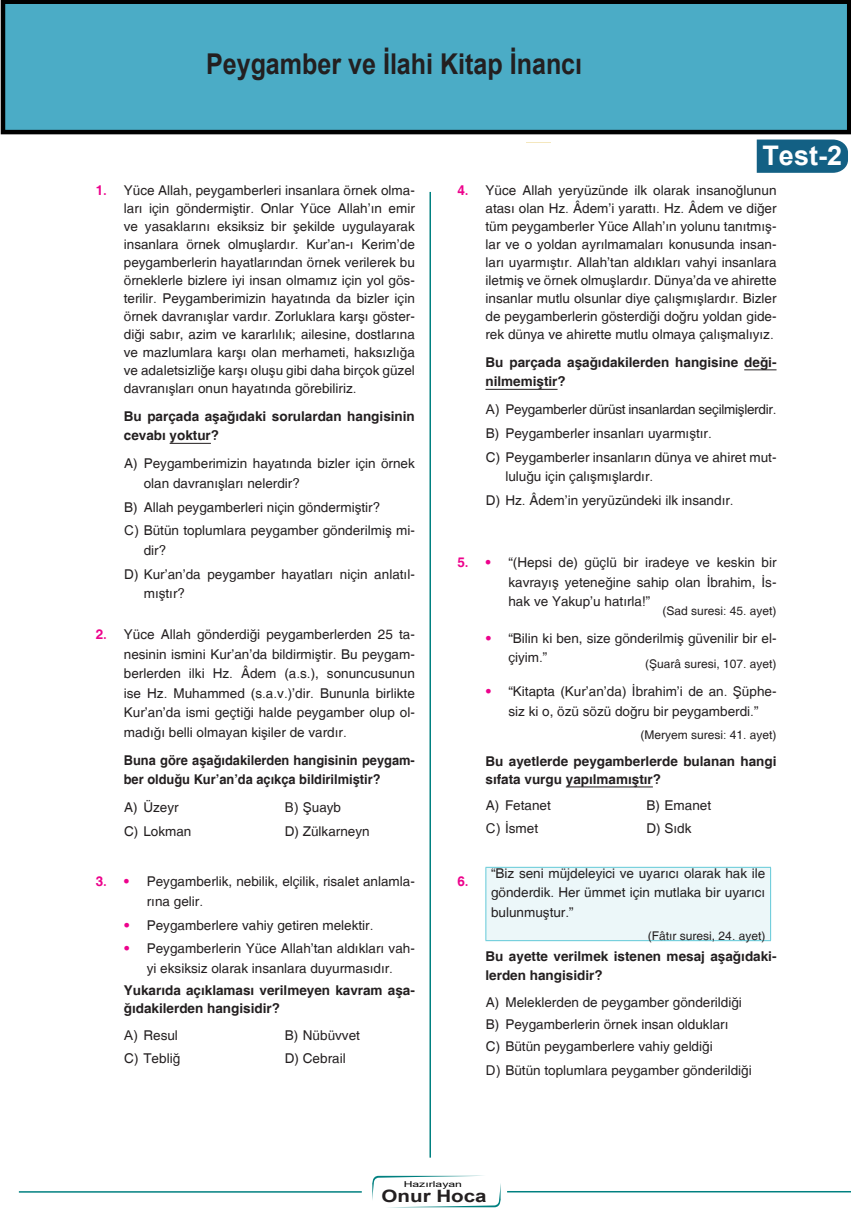
<style>
.page{position:relative;width:851px;height:1212px;background:#fff}
.page>*{position:absolute;margin:0;border:0;box-sizing:border-box;transform-origin:0 0}
.t1{font:700 28.65px "Arial";color:#231f20;scale:.87 1}
.t2{font:700 27px "Arial";color:#fff}
.t3{font:700 17.1px "Arial";color:#231f20;scale:1.21 1}
.t4{font:13.5px/18px "Helveticaisler";color:#231f20}
.t5{font:700 13.5px/19.5px "Helveticaisler";color:#231f20}
.t6{font:700 13.5px/19.5px "Helveticaisler";color:#231f20;scale:.95 1}
.t7{font:700 13.5px "Helveticaisler";color:#ed028c}
.t8{font:12px "Helveticaisler";color:#231f20}
.t9{font:8.1px "Arial";color:#000;scale:1.49 1}
.s1{font-weight:700;color:#ed028c}
.s2{font-family:"Arial"}
.s3{color:#ed028c}
</style>
<div class="page">
<hr style="left:170px;top:443px;width:41px;height:1px;background:#231f20">
<hr style="left:744px;top:369px;width:32px;height:1px;background:#231f20">
<hr style="left:485px;top:389px;width:72px;height:1px;background:#231f20">
<hr style="left:565px;top:787px;width:87px;height:1px;background:#231f20">
<div style="left:486px;top:867px;width:284px;height:74px;background:#ecf7f9"></div>
<hr style="left:485px;top:867px;width:285px;height:1px;background:#63c9d8">
<hr style="left:485px;top:868px;width:1px;height:72px;background:#63c9d8">
<hr style="left:770px;top:868px;width:1px;height:72px;background:#63c9d8">
<hr style="left:485px;top:940px;width:285px;height:1px;background:#63c9d8">
<svg style="left:527px;top:142px;width:24px;height:1px"></svg>
<div style="left:1px;top:0;width:849px;height:134px;background:#4bacc6;border:4px solid #000"></div>
<div style="left:756px;top:140px;width:91px;height:33px;background:#136084"></div>
<svg style="left:372px;top:1176px;width:129px;height:31px"></svg>
<hr style="left:19px;top:1191px;width:343px;height:1px;background:#008080">
<hr style="left:507px;top:1191px;width:343px;height:1px;background:#008080">
<hr style="left:429px;top:192px;width:2px;height:965px;background:#008080">
<h1 class="t1" style="left:206px;top:44px;width:434px">Peygamber ve İlahi Kitap İnancı</h1>
<h2 class="t2" style="left:762px;top:137px;width:81px">Test-2</h2>
<p class="t4" style="left:124px;top:182px;width:292px;text-align:justify;text-indent:-28px"><span class="s1">1.</span> Yüce Allah, peygamberleri insanlara örnek olma&shy;ları için göndermiştir. Onlar Yüce Allah’ın emir ve yasaklarını eksiksiz bir şekilde uygulayarak insanlara örnek olmuşlardır. Kur’an-ı Kerim’de peygamberlerin hayatlarından örnek verilerek bu örneklerle bizlere iyi insan olmamız için yol gös&shy;terilir. Peygamberimizin hayatında da bizler için örnek davranışlar vardır. Zorluklara karşı göster&shy;diği sabır, azim ve kararlılık; ailesine, dostlarına ve mazlumlara karşı olan merhameti, haksızlığa ve adaletsizliğe karşı oluşu gibi daha birçok güzel davranışları onun hayatında görebiliriz.</p>
<p class="t5" style="left:124px;top:407px;width:292px">Bu parçada aşağıdaki sorulardan hangisinin cevabı yoktur?</p>
<p class="t4" style="left:144px;top:454px;width:272px;line-height:19.5px;text-indent:-20px">A) Peygamberimizin hayatında bizler için örnek olan davranışları nelerdir?</p>
<p class="t4" style="left:124px;top:495px;width:292px;line-height:23.7px">B) Allah peygamberleri niçin göndermiştir?<br><span class="s2">C)</span> Bütün toplumlara peygamber gönderilmiş mi-</p>
<p class="t4" style="left:124px;top:539px;width:292px;line-height:23.7px;text-indent:19px">dir?<br>D) Kur’an’da peygamber hayatları niçin anlatıl-</p>
<p class="t4" style="left:144px;top:585px;width:43px">mıştır?</p>
<p class="t4" style="left:124px;top:625px;width:292px;line-height:19.5px;text-align:justify;text-indent:-28px"><span class="s1">2.</span> Yüce Allah gönderdiği peygamberlerden 25 ta&shy;nesinin ismini Kur’an’da bildirmiştir. Bu peygam&shy;berlerden ilki Hz. Âdem (a.s.), sonuncusunun ise Hz. Muhammed (s.a.v.)’dir. Bununla birlikte Kur’an’da ismi geçtiği halde peygamber olup ol&shy;madığı belli olmayan kişiler de vardır.</p>
<p class="t6" style="left:124px;top:751px;width:308px">Buna göre aşağıdakilerden hangisinin peygam&shy;ber olduğu Kur’an’da açıkça bildirilmiştir?</p>
<p class="t4" style="left:124px;top:799px;width:56px">A) Üzeyr</p>
<p class="t4" style="left:285px;top:799px;width:58px"><span class="s2">B)</span> Şuayb</p>
<p class="t4" style="left:124px;top:823px;width:69px">C) Lokman</p>
<p class="t4" style="left:285px;top:823px;width:86px">D) Zülkarneyn</p>
<p class="t7" style="left:96px;top:873px;width:35px">3. •</p>
<p class="t4" style="left:147px;top:872px;width:269px;line-height:19.5px">Peygamberlik, nebilik, elçilik, risalet anlamla&shy;rına gelir.</p>
<p class="t4" style="left:124px;top:916px;width:250px"><span class="s3">•</span> Peygamberlere vahiy getiren melektir.</p>
<p class="t4" style="left:124px;top:939px;width:292px;line-height:19.5px;text-align:center"><span class="s3">•</span> Peygamberlerin Yüce Allah’tan aldıkları vah&shy;yi eksiksiz olarak insanlara duyurmasıdır.</p>
<p class="t5" style="left:124px;top:982px;width:292px;line-height:18px">Yukarıda açıklaması verilmeyen kavram aşa&shy;ğıdakilerden hangisidir?</p>
<p class="t4" style="left:124px;top:1026px;width:55px"><span class="s2">A)</span> Resul</p>
<p class="t4" style="left:285px;top:1026px;width:77px">B) Nübüvvet</p>
<p class="t4" style="left:124px;top:1050px;width:57px">C) Tebliğ</p>
<p class="t4" style="left:285px;top:1050px;width:62px">D) Cebrail</p>
<p class="t4" style="left:485px;top:182px;width:292px;text-align:justify;text-indent:-28px"><span class="s1">4.</span> Yüce Allah yeryüzünde ilk olarak insanoğlunun atası olan Hz. Âdem’i yarattı. Hz. Âdem ve diğer tüm peygamberler Yüce Allah’ın yolunu tanıtmış&shy;lar ve o yoldan ayrılmamaları konusunda insan&shy;ları uyarmıştır. Allah’tan aldıkları vahyi insanlara iletmiş ve örnek olmuşlardır. Dünya’da ve ahirette insanlar mutlu olsunlar diye çalışmışlardır. Bizler de peygamberlerin gösterdiği doğru yoldan gide&shy;rek dünya ve ahirette mutlu olmaya çalışmalıyız.</p>
<p class="t5" style="left:485px;top:353px;width:292px">Bu parçada aşağıdakilerden hangisine deği&shy;nilmemiştir?</p>
<p class="t4" style="left:486px;top:398px;width:292px;line-height:23.7px"><span class="s2">A)</span> Peygamberler dürüst insanlardan seçilmişlerdir.<br>B) Peygamberler insanları uyarmıştır.<br>C) Peygamberler insanların dünya ve ahiret mut-</p>
<p class="t4" style="left:486px;top:465px;width:249px;line-height:23.7px;text-indent:19px">luluğu için çalışmışlardır.<br>D) Hz. Âdem’in yeryüzündeki ilk insandır.</p>
<p class="t7" style="left:457px;top:554px;width:35px">5. •</p>
<p class="t4" style="left:508px;top:553px;width:269px;line-height:19.5px;text-align:justify">“(Hepsi de) güçlü bir iradeye ve keskin bir kavrayış yeteneğine sahip olan İbrahim, İs&shy;hak ve Yakup’u hatırla!”</p>
<p class="t8" style="left:662px;top:604px;width:116px">(Sad suresi: 45. ayet)</p>
<p class="t4" style="left:508px;top:629px;width:269px;line-height:19.5px;text-indent:-22px"><span class="s3">•</span> “Bilin ki ben, size gönderilmiş güvenilir bir el&shy;çiyim.”</p>
<p class="t8" style="left:645px;top:657px;width:133px">(Şuarâ suresi, 107. ayet)</p>
<p class="t4" style="left:486px;top:682px;width:292px;line-height:19.5px;text-align:center"><span class="s3">•</span> “Kitapta (Kur’an’da) İbrahim’i de an. Şüphe&shy;siz ki o, özü sözü doğru bir peygamberdi.”</p>
<p class="t8" style="left:640px;top:728px;width:138px">(Meryem suresi: 41. ayet)</p>
<p class="t5" style="left:485px;top:753px;width:292px;line-height:18px">Bu ayetlerde peygamberlerde bulanan hangi sıfata vurgu yapılmamıştır?</p>
<p class="t4" style="left:486px;top:797px;width:66px">A) Fetanet</p>
<p class="t4" style="left:646px;top:797px;width:66px">B) Emanet</p>
<p class="t4" style="left:486px;top:819px;width:54px"><span class="s2">C)</span> İsmet</p>
<p class="t4" style="left:646px;top:819px;width:47px">D) Sıdk</p>
<p class="t7" style="left:457px;top:873px;width:13px">6.</p>
<p class="t4" style="left:491px;top:863px;width:276px;line-height:19.5px;text-align:justify">“Biz seni müjdeleyici ve uyarıcı olarak hak ile gönderdik. Her ümmet için mutlaka bir uyarıcı bulunmuştur.”</p>
<p class="t8" style="left:647px;top:929px;width:119px">(Fâtır suresi, 24. ayet)</p>
<p class="t5" style="left:485px;top:947px;width:292px">Bu ayette verilmek istenen mesaj aşağıdaki&shy;lerden hangisidir?</p>
<p class="t4" style="left:486px;top:991px;width:257px;line-height:22.2px">A) Meleklerden de peygamber gönderildiği<br>B) Peygamberlerin örnek insan oldukları<br>C) Bütün peygamberlere vahiy geldiği</p>
<p class="t4" style="left:486px;top:1061px;width:267px"><span class="s2">D)</span> Bütün toplumlara peygamber gönderildiği</p>
<p class="t9" style="left:403px;top:1178px;width:41px">Hazırlayan</p>
<p class="t3" style="left:381px;top:1184px;width:88px">Onur Hoca</p>
</div>
